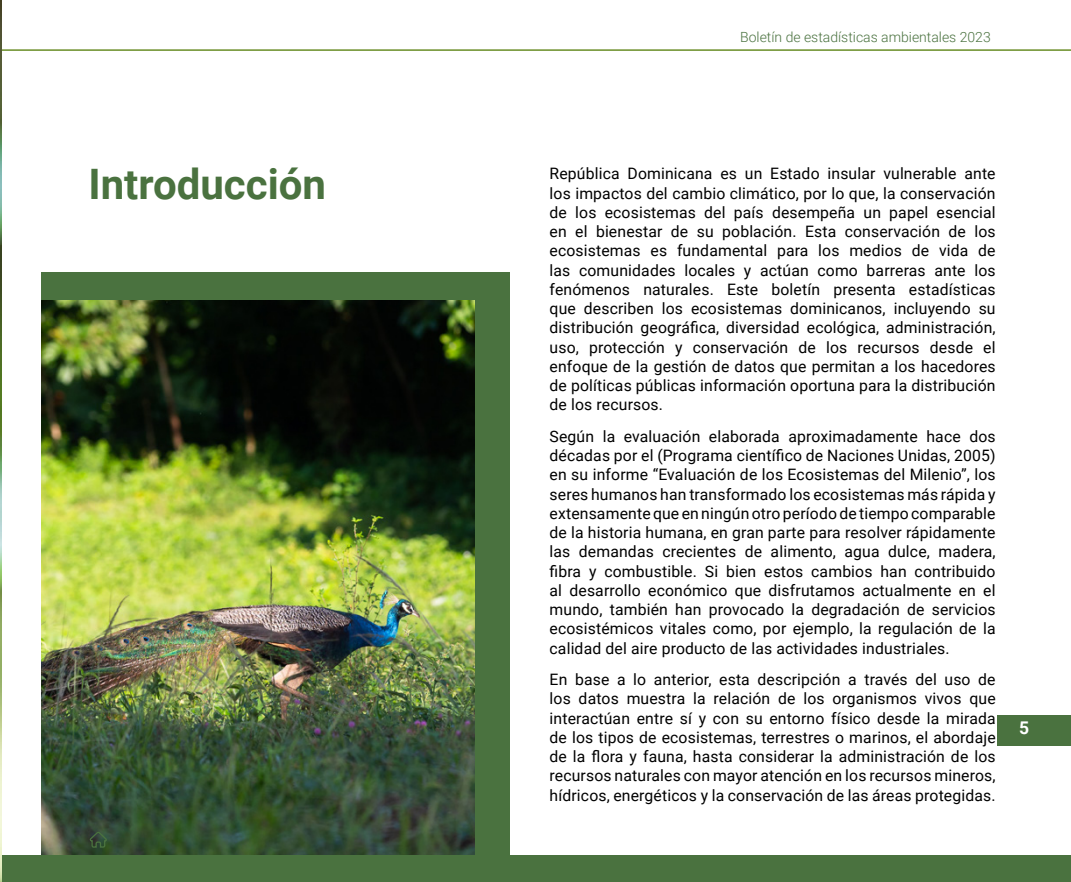
<style>
.page{position:relative;width:1071px;height:882px;background:#fff}
.page>*{position:absolute;margin:0;border:0;box-sizing:border-box;transform-origin:0 0}
.t1{font:700 42px "Roboto";color:#4a723f}
.t2{font:700 17.5px "Roboto";color:#fff}
.t3{font:15.75px/19.2px "Roboto";letter-spacing:.01em;color:#000;text-align:justify}
.t4{font:300 14px "Roboto";color:#4a723f}
</style>
<div class="page">
<div style="left:41px;top:272px;width:468px;height:585px;background:#4a723f"></div>
<img style="left:41px;top:301px;width:434px;height:554px">
<div style="left:998px;top:716px;width:73px;height:30px;background:#4a723f"></div>
<hr style="left:0;top:49px;width:1071px;height:2px;background:#547d08">
<div style="left:0;top:856px;width:1071px;height:26px;background:#4a723f"></div>
<svg style="left:89px;top:832px;width:19px;height:16px"></svg>
<img style="left:0;top:0;width:1px;height:882px">
<p class="t4" style="left:740px;top:27px;width:252px">Boletín de estadísticas ambientales 2023</p>
<h1 class="t1" style="left:89px;top:155px;width:239px">Introducción</h1>
<p class="t3" style="left:550px;top:164px;width:448px">República Dominicana es un Estado insular vulnerable ante los impactos del cambio climático, por lo que, la conservación de los ecosistemas del país desempeña un papel esencial en el bienestar de su población. Esta conservación de los ecosistemas es fundamental para los medios de vida de las comunidades locales y actúan como barreras ante los fenómenos naturales. Este boletín presenta estadísticas que describen los ecosistemas dominicanos, incluyendo su distribución geográfica, diversidad ecológica, administración, uso, protección y conservación de los recursos desde el enfoque de la gestión de datos que permitan a los hacedores de políticas públicas información oportuna para la distribución de los recursos.</p>
<p class="t3" style="left:550px;top:426px;width:448px">Según la evaluación elaborada aproximadamente hace dos décadas por el (Programa científico de Naciones Unidas, 2005) en su informe “Evaluación de los Ecosistemas del Milenio”, los seres humanos han transformado los ecosistemas más rápida y extensamente que en ningún otro período de tiempo comparable de la historia humana, en gran parte para resolver rápidamente las demandas crecientes de alimento, agua dulce, madera, fibra y combustible. Si bien estos cambios han contribuido al desarrollo económico que disfrutamos actualmente en el mundo, también han provocado la degradación de servicios ecosistémicos vitales como, por ejemplo, la regulación de la calidad del aire producto de las actividades industriales.</p>
<p class="t3" style="left:550px;top:669px;width:448px">En base a lo anterior, esta descripción a través del uso de los datos muestra la relación de los organismos vivos que interactúan entre sí y con su entorno físico desde la mirada de los tipos de ecosistemas, terrestres o marinos, el abordaje de la flora y fauna, hasta considerar la administración de los recursos naturales con mayor atención en los recursos mineros, hídricos, energéticos y la conservación de las áreas protegidas.</p>
<p class="t2" style="left:1019px;top:715px;width:12px">5</p>
</div>
